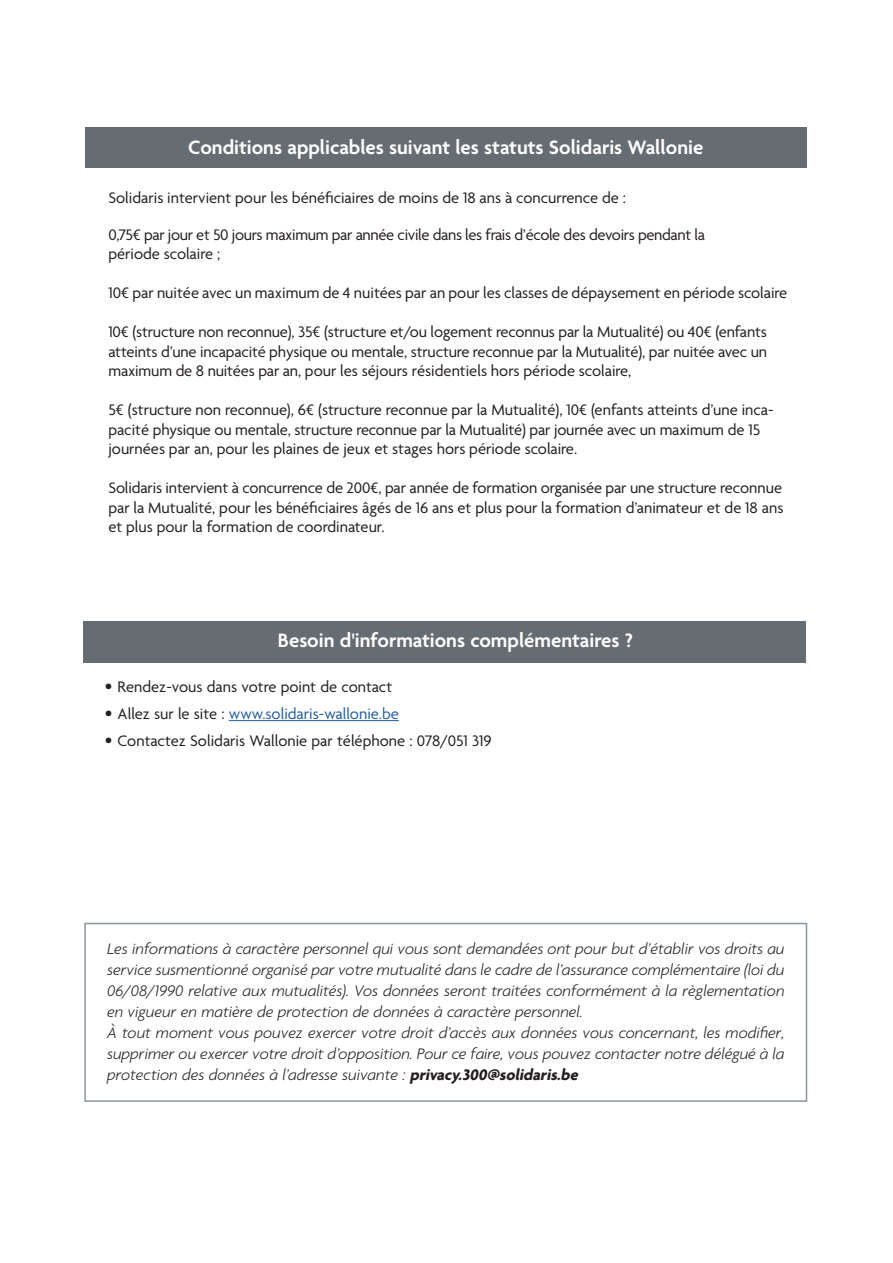
<style>
.page{position:relative;width:893px;height:1263px;background:#fff}
.page>*{position:absolute;margin:0;border:0;box-sizing:border-box;transform-origin:0 0}
.t1{font:600 21px "Agenda";color:#fff}
.t2{font:16.5px/19.5px "Agenda";color:#241f1f;text-align:justify}
.t3{font:italic 300 16.5px/21px "Agenda";color:#241f1f}
.t4{font:16.5px/19.5px "Agenda";letter-spacing:-.02em;color:#241f1f}
.t5{font:16.5px "Agenda";color:#255fa0}
.s1{font-family:"Calibri";font-size:18px}
.s2{font-family:"Calibri";font-size:18px;color:#241f1f}
.s3{color:#241f1f}
.s4{font-weight:700}
</style>
<div class="page">
<div style="left:85px;top:128px;width:721px;height:40px;background:#656d73"></div>
<div style="left:83px;top:621px;width:723px;height:41px;background:#656d73"></div>
<hr style="left:229px;top:720px;width:170px;height:1px;background:#255fa0">
<div style="left:84px;top:923px;width:723px;height:179px;border:2px solid #8d969b"></div>
<p class="t1" style="left:188px;top:136px;width:517px">Conditions applicables suivant les statuts Solidaris Wallonie</p>
<p class="t2" style="left:108px;top:189px;width:519px">Solidaris intervient pour les bénéficiaires de moins de 18 ans à concurrence de :</p>
<p class="t4" style="left:108px;top:226px;width:598px">0,75€ par jour et 50 jours maximum par année civile dans les frais d’école des devoirs pendant la période scolaire ;</p>
<p class="t2" style="left:108px;top:284px;width:680px">10€ par nuitée avec un maximum de 4 nuitées par an pour les classes de dépaysement en période scolaire</p>
<p class="t2" style="left:108px;top:323px;width:660px">10€ (structure non reconnue), 35€ (structure et/ou logement reconnus par la Mutualité) ou 40€ (enfants atteints d’une incapacité physique ou mentale, structure reconnue par la Mutualité), par nuitée avec un maximum de 8 nuitées par an, pour les séjours résidentiels hors période scolaire,</p>
<p class="t2" style="left:108px;top:401px;width:667px;text-align:left">5€ (structure non reconnue), 6€ (structure reconnue par la Mutualité), 10€ (enfants atteints d’une inca&shy;pacité physique ou mentale, structure reconnue par la Mutualité) par journée avec un maximum de 15 journées par an, pour les plaines de jeux et stages hors période scolaire.</p>
<p class="t2" style="left:108px;top:479px;width:676px">Solidaris intervient à concurrence de 200€, par année de formation organisée par une structure reconnue par la Mutualité, pour les bénéficiaires âgés de 16 ans et plus pour la formation d’animateur et de 18 ans et plus pour la formation de coordinateur.</p>
<p class="t1" style="left:278px;top:629px;width:356px">Besoin d'informations complémentaires ?</p>
<p class="t2" style="left:104px;top:678px;width:290px"><span class="s1">•</span> Rendez-vous dans votre point de contact</p>
<p class="t5" style="left:104px;top:705px;width:296px"><span class="s2">•</span> <span class="s3">Allez sur le site :</span> www.solidaris-wallonie.be</p>
<p class="t2" style="left:104px;top:732px;width:389px"><span class="s1">•</span> Contactez Solidaris Wallonie par téléphone : 078/051 319</p>
<p class="t3" style="left:107px;top:938px;width:679px">Les informations à caractère personnel qui vous sont demandées ont pour but d’établir vos droits au service susmentionné organisé par votre mutualité dans le cadre de l’assurance complémentaire (loi du 06/08/1990 relative aux mutualités). Vos données seront traitées conformément à la règlementation en vigueur en matière de protection de données à caractère personnel.<br>À tout moment vous pouvez exercer votre droit d’accès aux données vous concernant, les modifier, supprimer ou exercer votre droit d’opposition. Pour ce faire, vous pouvez contacter notre délégué à la protection des données à l’adresse suivante : <span class="s4">privacy.300@solidaris.be</span></p>
</div>
